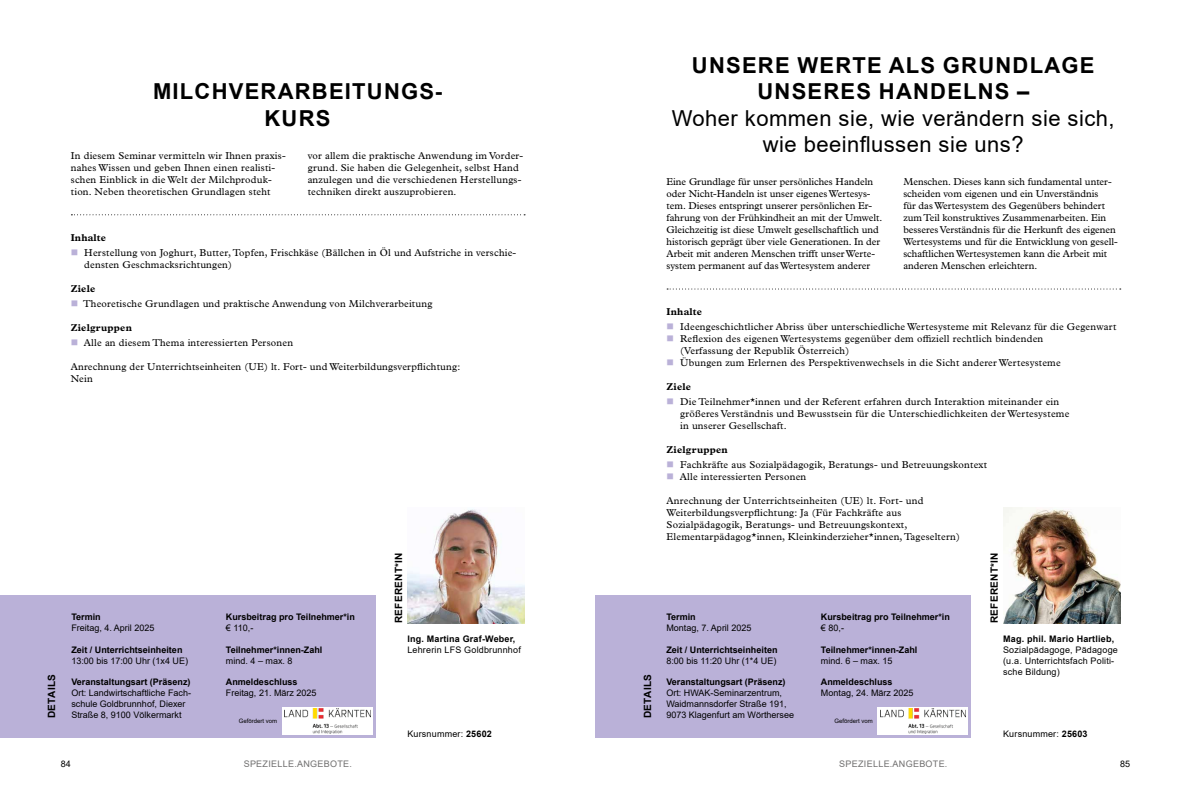
<style>
.page{position:relative;width:1191px;height:794px;background:#fff}
.page>*{position:absolute;margin:0;border:0;box-sizing:border-box;transform-origin:0 0}
.t1{font:700 22px/26.4px "Arial";letter-spacing:.055em;color:#000;text-align:center}
.t2{font:22px/26.4px "Arial";letter-spacing:.02em;color:#000;text-align:center}
.t3{font:10px/12px "Plantin MT Pro";letter-spacing:.02em;color:#000}
.t4{font:10px/12px "Plantin MT Pro";color:#000}
.t5{font:700 10px "Plantin MT Pro";letter-spacing:.02em;color:#000}
.t6{font:700 10px "Arial";letter-spacing:.035em;color:#000}
.t7{font:9px/10.8px "Arial";color:#000}
.t8{font:700 9px "Arial";color:#000}
.t9{font:9px/10.8px "Arial";letter-spacing:.02em;color:#000}
.t10{font:700 9px "Arial";letter-spacing:.02em;color:#000}
.t11{font:9px "Arial";letter-spacing:.035em;color:#706f6f}
.t12{font:6px "Arial";color:#000}
.s1{color:#bab1d8}
.s2{font-weight:700}
</style>
<div class="page">
<svg style="left:667px;top:288px;width:453px;height:1px"></svg>
<img style="left:1003px;top:507px;width:117px;height:116px">
<div style="left:595px;top:595px;width:376px;height:142px;background:#bab1d8"></div>
<svg style="left:71px;top:214px;width:454px;height:1px"></svg>
<img style="left:407px;top:509px;width:117px;height:114px">
<div style="left:0;top:595px;width:375px;height:142px;background:#bab1d8"></div>
<svg style="left:282px;top:707px;width:91px;height:28px"></svg>
<img style="left:285px;top:709px;width:85px;height:24px">
<svg style="left:877px;top:707px;width:91px;height:28px"></svg>
<img style="left:880px;top:709px;width:85px;height:24px">
<p class="t6" style="left:45px;top:718px;width:45px;rotate:-90deg">DETAILS</p>
<h1 class="t1" style="left:692px;top:52px;width:404px">UNSERE WERTE ALS GRUNDLAGE<br>UNSERES HANDELNS –</h1>
<h1 class="t2" style="left:672px;top:104px;width:444px">Woher kommen sie, wie verändern sie sich, wie beeinflussen sie uns?</h1>
<p class="t4" style="left:666px;top:176px;width:217px">Eine Grundlage für unser persönliches Handeln oder Nicht-Handeln ist unser eigenes Wertesys&shy;tem. Dieses entspringt unserer persönlichen Er&shy;fahrung von der Frühkindheit an mit der Umwelt.<br>Gleichzeitig ist diese Umwelt gesellschaftlich und historisch geprägt über viele Generationen. In der Arbeit mit anderen Menschen trifft unser Werte&shy;system permanent auf das Wertesystem anderer</p>
<p class="t4" style="left:903px;top:176px;width:216px">Menschen. Dieses kann sich fundamental unter&shy;scheiden vom eigenen und ein Unverständnis<br>für das Wertesystem des Gegenübers behindert zum Teil konstruktives Zusammenarbeiten. Ein besseres Verständnis für die Herkunft des eigenen Wertesystems und für die Entwicklung von gesell&shy;schaftlichen Wertesystemen kann die Arbeit mit anderen Menschen erleichtern.</p>
<h1 class="t1" style="left:153px;top:78px;width:291px">MILCHVERARBEITUNGS-<br>KURS</h1>
<p class="t3" style="left:71px;top:149px;width:216px">In diesem Seminar vermitteln wir Ihnen praxis&shy;nahes Wissen und geben Ihnen einen realisti&shy;schen Einblick in die Welt der Milchproduk&shy;tion. Neben theoretischen Grundlagen steht</p>
<p class="t3" style="left:308px;top:149px;width:217px">vor allem die praktische Anwendung im Vorder&shy;grund. Sie haben die Gelegenheit, selbst Hand anzulegen und die verschiedenen Herstellungs&shy;techniken direkt auszuprobieren.</p>
<p class="t5" style="left:71px;top:232px;width:37px">Inhalte</p>
<p class="t3" style="left:84px;top:246px;width:433px;text-indent:-14px"><span class="s1">■</span> Herstellung von Joghurt, Butter, Topfen, Frischkäse (Bällchen in Öl und Aufstriche in verschie&shy;densten Geschmacksrichtungen)</p>
<p class="t5" style="left:71px;top:282px;width:26px">Ziele</p>
<p class="t3" style="left:71px;top:297px;width:363px"><span class="s1">■</span> Theoretische Grundlagen und praktische Anwendung von Milchverarbeitung</p>
<p class="t5" style="left:71px;top:321px;width:63px">Zielgruppen</p>
<p class="t3" style="left:71px;top:336px;width:224px"><span class="s1">■</span> Alle an diesem Thema interessierten Personen</p>
<p class="t3" style="left:71px;top:360px;width:391px">Anrechnung der Unterrichtseinheiten (UE) lt. Fort- und Weiterbildungsverpflichtung:<br>Nein</p>
<p class="t5" style="left:666px;top:306px;width:37px">Inhalte</p>
<p class="t3" style="left:666px;top:321px;width:451px"><span class="s1">■</span> Ideengeschichtlicher Abriss über unterschiedliche Wertesysteme mit Relevanz für die Gegenwart</p>
<p class="t3" style="left:680px;top:333px;width:364px;text-indent:-14px"><span class="s1">■</span> Reflexion des eigenen Wertesystems gegenüber dem offiziell rechtlich bindenden (Verfassung der Republik Österreich)</p>
<p class="t3" style="left:666px;top:357px;width:396px"><span class="s1">■</span> Übungen zum Erlernen des Perspektivenwechsels in die Sicht anderer Wertesysteme</p>
<p class="t5" style="left:666px;top:381px;width:26px">Ziele</p>
<p class="t3" style="left:680px;top:395px;width:391px;text-indent:-14px"><span class="s1">■</span> Die Teilnehmer*innen und der Referent erfahren durch Interaktion miteinander ein größeres Verständnis und Bewusstsein für die Unterschiedlichkeiten der Wertesysteme in unserer Gesellschaft.</p>
<p class="t5" style="left:666px;top:443px;width:63px">Zielgruppen</p>
<p class="t3" style="left:666px;top:458px;width:322px"><span class="s1">■</span> Fachkräfte aus Sozialpädagogik, Beratungs- und Betreuungskontext</p>
<p class="t3" style="left:666px;top:470px;width:141px"><span class="s1">■</span> Alle interessierten Personen</p>
<p class="t3" style="left:666px;top:494px;width:295px">Anrechnung der Unterrichtseinheiten (UE) lt. Fort- und Weiterbildungsverpflichtung: Ja (Für Fachkräfte aus Sozialpädagogik, Beratungs- und Betreuungskontext, Elementarpädagog*innen, Kleinkinderzieher*innen, Tageseltern)</p>
<p class="t6" style="left:987px;top:623px;width:72px;rotate:-90deg">REFERENT*IN</p>
<p class="t6" style="left:391px;top:623px;width:72px;rotate:-90deg">REFERENT*IN</p>
<p class="t8" style="left:226px;top:611px;width:130px">Kursbeitrag pro Teilnehmer*in</p>
<p class="t7" style="left:226px;top:622px;width:29px">€ 110,-</p>
<p class="t8" style="left:226px;top:643px;width:98px">Teilnehmer*innen-Zahl</p>
<p class="t7" style="left:226px;top:655px;width:68px">mind. 4 – max. 8</p>
<p class="t8" style="left:226px;top:675px;width:73px">Anmeldeschluss</p>
<p class="t7" style="left:226px;top:687px;width:92px">Freitag, 21. März 2025</p>
<p class="t12" style="left:239px;top:717px;width:40px">Gefördert vom</p>
<p class="t12" style="left:834px;top:717px;width:40px">Gefördert vom</p>
<p class="t8" style="left:821px;top:611px;width:130px">Kursbeitrag pro Teilnehmer*in</p>
<p class="t7" style="left:821px;top:622px;width:25px">€ 80,-</p>
<p class="t8" style="left:821px;top:643px;width:98px">Teilnehmer*innen-Zahl</p>
<p class="t7" style="left:821px;top:655px;width:73px">mind. 6 – max. 15</p>
<p class="t8" style="left:821px;top:675px;width:73px">Anmeldeschluss</p>
<p class="t7" style="left:821px;top:687px;width:94px">Montag, 24. März 2025</p>
<p class="t8" style="left:71px;top:611px;width:31px">Termin</p>
<p class="t7" style="left:71px;top:622px;width:85px">Freitag, 4. April 2025</p>
<p class="t8" style="left:71px;top:643px;width:113px">Zeit / Unterrichtseinheiten</p>
<p class="t7" style="left:71px;top:655px;width:118px">13:00 bis 17:00 Uhr (1x4 UE)</p>
<p class="t8" style="left:71px;top:675px;width:121px">Veranstaltungsart (Präsenz)</p>
<p class="t7" style="left:71px;top:687px;width:121px">Ort: Landwirtschaftliche Fach&shy;schule Goldbrunnhof, Diexer<br>Straße 8, 9100 Völkermarkt</p>
<p class="t8" style="left:666px;top:611px;width:31px">Termin</p>
<p class="t7" style="left:666px;top:622px;width:87px">Montag, 7. April 2025</p>
<p class="t8" style="left:666px;top:643px;width:113px">Zeit / Unterrichtseinheiten</p>
<p class="t7" style="left:666px;top:655px;width:111px">8:00 bis 11:20 Uhr (1*4 UE)</p>
<p class="t8" style="left:666px;top:675px;width:121px">Veranstaltungsart (Präsenz)</p>
<p class="t7" style="left:666px;top:687px;width:129px">Ort: HWAK-Seminarzentrum,<br>Waidmannsdorfer Straße 191,<br>9073 Klagenfurt am Wörthersee</p>
<p class="t10" style="left:407px;top:632px;width:109px">Ing. Martina Graf-Weber,</p>
<p class="t9" style="left:407px;top:644px;width:115px">Lehrerin LFS Goldbrunnhof</p>
<p class="t10" style="left:1003px;top:632px;width:113px">Mag. phil. Mario Hartlieb,</p>
<p class="t9" style="left:1003px;top:644px;width:116px">Sozialpädagoge, Pädagoge (u.a. Unterrichtsfach Politi&shy;sche Bildung)</p>
<p class="t6" style="left:640px;top:718px;width:45px;rotate:-90deg">DETAILS</p>
<p class="t9" style="left:407px;top:728px;width:86px">Kursnummer: <span class="s2">25602</span></p>
<p class="t9" style="left:1003px;top:728px;width:86px">Kursnummer: <span class="s2">25603</span></p>
<p class="t7" style="left:61px;top:758px;width:12px">84</p>
<p class="t11" style="left:244px;top:757px;width:110px">SPEZIELLE.ANGEBOTE.</p>
<p class="t11" style="left:839px;top:757px;width:110px">SPEZIELLE.ANGEBOTE.</p>
<p class="t7" style="left:1120px;top:758px;width:12px">85</p>
</div>
